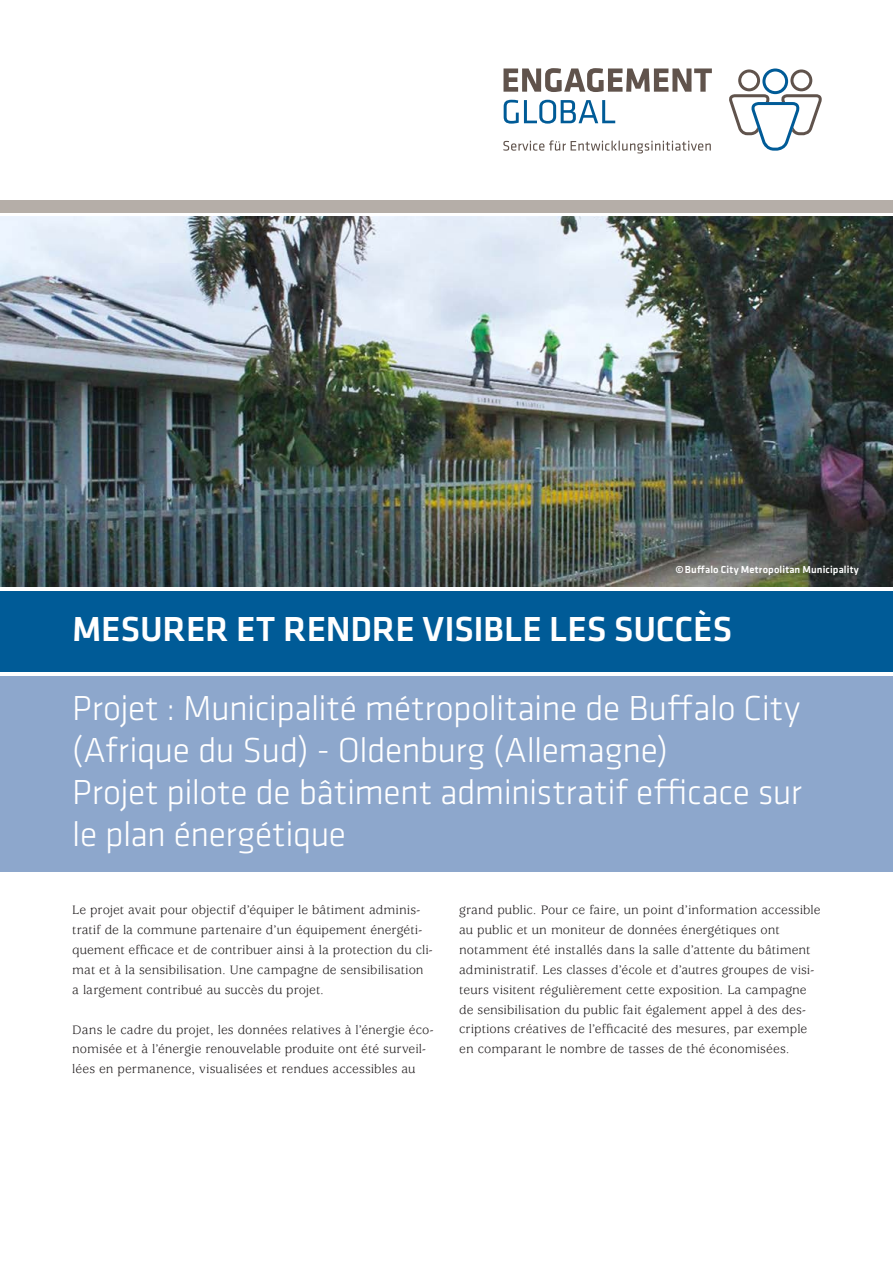
<style>
.page{position:relative;width:893px;height:1263px;background:#fff}
.page>*{position:absolute;margin:0;border:0;box-sizing:border-box;transform-origin:0 0}
.t1{font:300 36px/42px "Klavika";letter-spacing:-.015em;color:#fff}
.t2{font:500 36px "Klavika";letter-spacing:-.005em;color:#fff}
.t3{font:13.5px/19.8px "Usherwood Std";letter-spacing:.005em;color:#231f20}
.t4{font:500 10.5px "Klavika";letter-spacing:.015em;color:#fff}
</style>
<div class="page">
<div style="left:0;top:676px;width:893px;height:196px;background:#8da7cc"></div>
<div style="left:0;top:591px;width:893px;height:81px;background:#005b97"></div>
<svg style="left:729px;top:68px;width:93px;height:83px"></svg>
<svg style="left:503px;top:68px;width:209px;height:24px"></svg>
<svg style="left:504px;top:100px;width:111px;height:24px"></svg>
<svg style="left:503px;top:140px;width:208px;height:13px"></svg>
<div style="left:0;top:200px;width:893px;height:13px;background:#b5aea8"></div>
<img style="left:0;top:217px;width:893px;height:370px">
<p class="t4" style="left:675px;top:564px;width:185px">© Buffalo City Metropolitan Municipality</p>
<p class="t2" style="left:72px;top:610px;width:661px">MESURER ET RENDRE VISIBLE LES SUCCÈS</p>
<p class="t1" style="left:72px;top:688px;width:731px">Projet : Municipalité métropolitaine de Buffalo City (Afrique du Sud) - Oldenburg (Allemagne)<br>Projet pilote de bâtiment administratif efficace sur le plan énergétique</p>
<p class="t3" style="left:72px;top:901px;width:362px">Le projet avait pour objectif d’équiper le bâtiment adminis&shy;tratif de la commune partenaire d’un équipement énergéti&shy;quement efficace et de contribuer ainsi à la protection du cli&shy;mat et à la sensibilisation. Une campagne de sensibilisation a largement contribué au succès du projet.</p>
<p class="t3" style="left:72px;top:1020px;width:363px">Dans le cadre du projet, les données relatives à l’énergie éco&shy;nomisée et à l’énergie renouvelable produite ont été surveil&shy;lées en permanence, visualisées et rendues accessibles au</p>
<p class="t3" style="left:459px;top:901px;width:363px">grand public. Pour ce faire, un point d’information accessible au public et un moniteur de données énergétiques ont notamment été installés dans la salle d’attente du bâtiment administratif. Les classes d’école et d’autres groupes de visi&shy;teurs visitent régulièrement cette exposition. La campagne de sensibilisation du public fait également appel à des des&shy;criptions créatives de l’efficacité des mesures, par exemple en comparant le nombre de tasses de thé économisées.</p>
</div>
